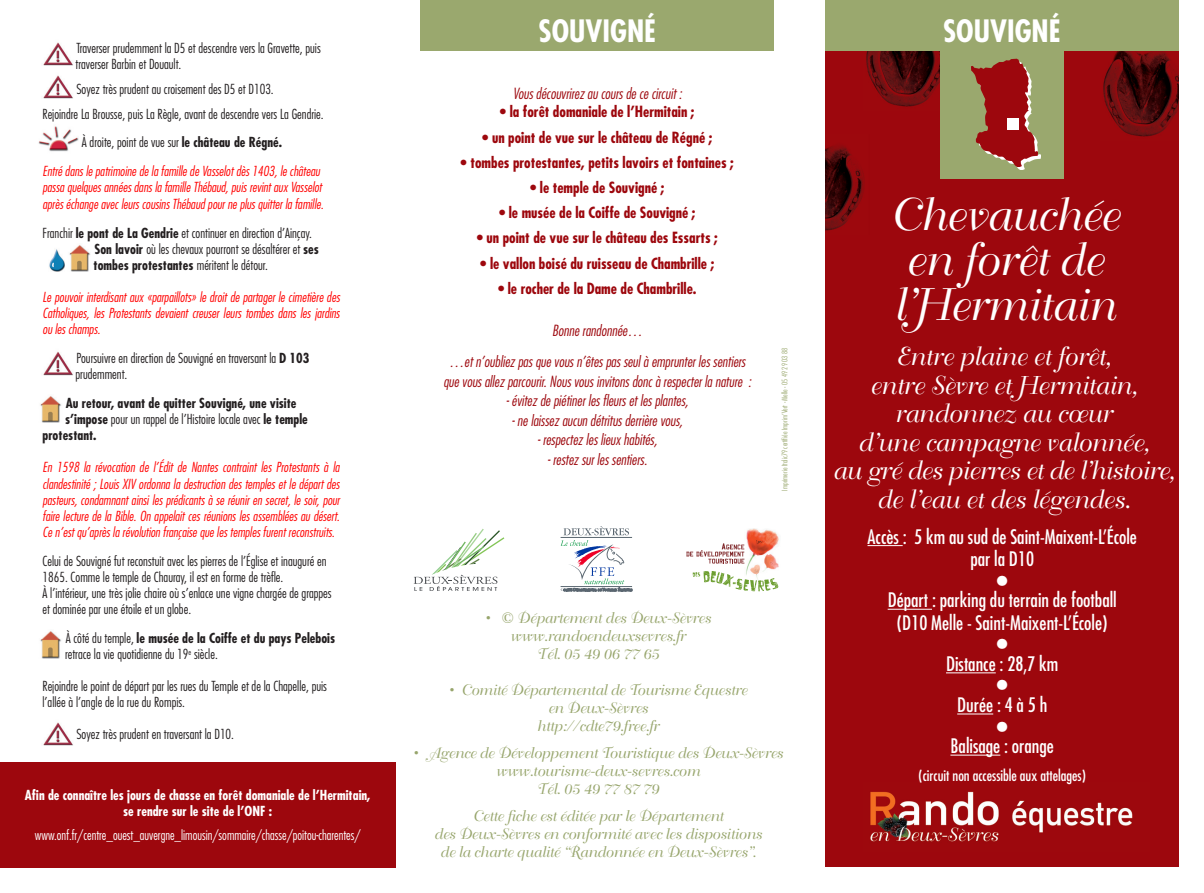
<style>
.page{position:relative;width:1204px;height:893px;background:#fff}
.page>*{position:absolute;margin:0;border:0;box-sizing:border-box;transform-origin:0 0}
.t1{font:45px/45px "Bellevue";color:#fff}
._01-Bled_réserve{font:700 condensed 30px "Futura";color:#fff}
.Normal_e{font:condensed 27px "Futura";color:#fff}
.t2{font:25.5px "Bellevue";color:#fff}
.Normal_e-2{font:condensed 19.5px "Futura";color:#fff}
.t3{font:15px/18px "Bellevue";color:#97a56c;text-align:center}
.Der-Futura_Cond_B_10{font:700 condensed 15px "Futura";color:#9d070d}
.Der-Et_n_oubliez_pas{font:italic 300 condensed 15px "Futura";color:#9d070d}
.Der-Vous_découvrirez{font:italic 300 condensed 15px "Futura";color:#9d070d}
.Normal_e-3{font:condensed 15px "Futura";color:#fff}
.t4{font:300 condensed 13.5px/16px "Futura";color:#231f20}
.t5{font:italic 300 condensed 13.5px/16.2px "Futura";color:#f00;text-align:justify}
.t6{font:700 condensed 13.5px "Futura";color:#fff}
.t7{font:300 condensed 13.5px "Futura";color:#fff}
.t8{font:700 condensed 13.5px "Futura";color:#231f20}
.Normal_e-4{font:300 condensed 7.5px "Futura";color:#9aa86e}
.s1{font-weight:700}
</style>
<div class="page">
<div style="left:0;top:762px;width:395px;height:105px;background:#9d070d"></div>
<div style="left:825px;top:51px;width:353px;height:816px;background:#9d070d"></div>
<img style="left:866px;top:51px;width:74px;height:56px">
<img style="left:825px;top:145px;width:39px;height:86px">
<img style="left:1103px;top:51px;width:75px;height:86px">
<div style="left:940px;top:0;width:123px;height:178px;background:#9aa86e"></div>
<div style="left:825px;top:0;width:353px;height:51px;background:#9aa86e"></div>
<div style="left:420px;top:0;width:353px;height:51px;background:#9aa86e"></div>
<img style="left:1017px;top:141px;width:23px;height:29px">
<img style="left:971px;top:58px;width:66px;height:109px">
<div style="left:1007px;top:118px;width:11px;height:12px;background:#fff"></div>
<img style="left:870px;top:791px;width:263px;height:51px">
<hr style="left:867px;top:545px;width:35px;height:1px;background:#fff">
<hr style="left:887px;top:609px;width:44px;height:1px;background:#fff">
<hr style="left:945px;top:672px;width:50px;height:1px;background:#fff">
<hr style="left:957px;top:713px;width:36px;height:1px;background:#fff">
<hr style="left:950px;top:755px;width:50px;height:1px;background:#fff">
<svg style="left:560px;top:526px;width:72px;height:65px"></svg>
<img style="left:744px;top:528px;width:35px;height:43px">
<svg style="left:692px;top:571px;width:86px;height:20px"></svg>
<svg style="left:686px;top:543px;width:58px;height:20px"></svg>
<svg style="left:413px;top:529px;width:91px;height:62px"></svg>
<img style="left:43px;top:42px;width:30px;height:57px">
<img style="left:38px;top:126px;width:40px;height:26px">
<img style="left:49px;top:249px;width:16px;height:23px">
<img style="left:69px;top:245px;width:21px;height:27px">
<img style="left:43px;top:351px;width:30px;height:25px">
<img style="left:40px;top:396px;width:21px;height:27px">
<img style="left:40px;top:631px;width:22px;height:27px">
<img style="left:43px;top:722px;width:30px;height:24px">
<p class="t4" style="left:76px;top:40px;width:247px">Traverser prudemment la D5 et descendre vers la Gravette, puis traverser Barbin et Douault.</p>
<p class="t4" style="left:76px;top:81px;width:199px">Soyez très prudent au croisement des D5 et D103.</p>
<p class="t4" style="left:43px;top:105px;width:283px">Rejoindre La Brousse, puis La Règle, avant de descendre vers La Gendrie.</p>
<p class="t4" style="left:82px;top:134px;width:202px">À droite, point de vue sur <span class="s1">le château de Régné.</span></p>
<p class="t5" style="left:43px;top:163px;width:282px;text-align:left">Entré dans le patrimoine de la famille de Vasselot dès 1403, le château passa quelques années dans la famille Thébaud, puis revint aux Vasselot après échange avec leurs cousins Thébaud pour ne plus quitter la famille.</p>
<p class="t4" style="left:43px;top:224px;width:271px">Franchir <span class="s1">le pont de La Gendrie</span> et continuer en direction d’Ainçay.</p>
<p class="t4" style="left:94px;top:241px;width:227px"><span class="s1">Son lavoir</span> où les chevaux pourront se désaltérer et <span class="s1">ses tombes protestantes</span> méritent le détour.</p>
<p class="t5" style="left:43px;top:289px;width:299px">Le pouvoir interdisant aux «parpaillots» le droit de partager le cimetière des Catholiques, les Protestants devaient creuser leurs tombes dans les jardins ou les champs.</p>
<p class="t4" style="left:76px;top:350px;width:235px">Poursuivre en direction de Souvigné en traversant la <span class="s1">D 103 </span>prudemment.</p>
<p class="t8" style="left:66px;top:395px;width:232px">Au retour, avant de quitter Souvigné, une visite</p>
<p class="t4" style="left:65px;top:411px;width:244px"><span class="s1">s’impose</span> pour un rappel de l’Histoire locale avec <span class="s1">le temple</span></p>
<p class="t8" style="left:43px;top:427px;width:55px">protestant.</p>
<p class="t5" style="left:43px;top:459px;width:299px">En 1598 la révocation de l’Édit de Nantes contraint les Protestants à la clandestinité ; Louis XIV ordonna la destruction des temples et le départ des pasteurs, condamnant ainsi les prédicants à se réunir en secret, le soir, pour faire lecture de la Bible. On appelait ces réunions les assemblées au désert.<br>Ce n’est qu’après la révolution française que les temples furent reconstruits.</p>
<p class="t4" style="left:43px;top:553px;width:285px">Celui de Souvigné fut reconstuit avec les pierres de l’Église et inauguré en<br>1865. Comme le temple de Chauray, il est en forme de trèfle.</p>
<p class="t4" style="left:43px;top:585px;width:290px">À l’intérieur, une très jolie chaire où s’enlace une vigne chargée de grappes et dominée par une étoile et un globe.</p>
<p class="t4" style="left:65px;top:630px;width:272px">À côté du temple, <span class="s1">le musée de la Coiffe et du pays Pelebois </span>retrace la vie quotidienne du 19<sup>e</sup> siècle.</p>
<p class="t4" style="left:43px;top:678px;width:286px">Rejoindre le point de départ par les rues du Temple et de la Chapelle, puis l’allée à l’angle de la rue du Rompis.</p>
<p class="t4" style="left:76px;top:726px;width:159px">Soyez très prudent en traversant la D10.</p>
<p class="t6" style="left:25px;top:786px;width:347px">Afin de connaître les jours de chasse en forêt domaniale de l’Hermitain,</p>
<p class="t6" style="left:123px;top:802px;width:150px">se rendre sur le site de l’ONF :</p>
<p class="t7" style="left:35px;top:827px;width:327px">www.onf.fr/centre_ouest_auvergne_limousin/sommaire/chasse/poitou-charentes/</p>
<p class="_01-Bled_réserve" style="left:538px;top:12px;width:119px">SOUVIGNÉ</p>
<p class="_01-Bled_réserve" style="left:943px;top:12px;width:119px">SOUVIGNÉ</p>
<p class="Der-Vous_découvrirez" style="left:512px;top:85px;width:171px">Vous découvrirez au cours de ce circuit :</p>
<p class="Der-Futura_Cond_B_10" style="left:500px;top:103px;width:196px">• la forêt domaniale de l’Hermitain ;</p>
<p class="Der-Futura_Cond_B_10" style="left:482px;top:128px;width:232px">• un point de vue sur le château de Régné ;</p>
<p class="Der-Futura_Cond_B_10" style="left:460px;top:153px;width:275px">• tombes protestantes, petits lavoirs et fontaines ;</p>
<p class="Der-Futura_Cond_B_10" style="left:530px;top:178px;width:136px">• le temple de Souvigné ;</p>
<p class="Der-Futura_Cond_B_10" style="left:499px;top:203px;width:198px">• le musée de la Coiffe de Souvigné ;</p>
<p class="Der-Futura_Cond_B_10" style="left:476px;top:229px;width:243px">• un point de vue sur le château des Essarts ;</p>
<p class="Der-Futura_Cond_B_10" style="left:480px;top:254px;width:235px">• le vallon boisé du ruisseau de Chambrille ;</p>
<p class="Der-Futura_Cond_B_10" style="left:498px;top:279px;width:200px">• le rocher de la Dame de Chambrille.</p>
<p class="Der-Vous_découvrirez" style="left:552px;top:321px;width:92px">Bonne randonnée…</p>
<p class="Der-Et_n_oubliez_pas" style="left:449px;top:353px;width:298px">…et n’oubliez pas que vous n’êtes pas seul à emprunter les sentiers</p>
<p class="Der-Et_n_oubliez_pas" style="left:443px;top:372px;width:309px">que vous allez parcourir. Nous vous invitons donc à respecter la nature :</p>
<p class="Der-Et_n_oubliez_pas" style="left:506px;top:392px;width:184px">- évitez de piétiner les fleurs et les plantes,</p>
<p class="Der-Et_n_oubliez_pas" style="left:512px;top:411px;width:172px">- ne laissez aucun détritus derrière vous,</p>
<p class="Der-Et_n_oubliez_pas" style="left:537px;top:431px;width:121px">- respectez les lieux habités,</p>
<p class="Der-Et_n_oubliez_pas" style="left:547px;top:450px;width:101px">- restez sur les sentiers.</p>
<p class="Normal_e-4" style="left:780px;top:491px;width:144px;rotate:-90deg">Imprimerie Italic79 certifiée Imprim’Vert - Melle - 05 49 29 03 88</p>
<p class="t3" style="left:484px;top:610px;width:227px">• © Département des Deux-Sèvres www.randoendeuxsevres.fr<br>Tél. 05 49 06 77 65</p>
<p class="t3" style="left:448px;top:682px;width:299px">• Comité Départemental de Tourisme Equestre en Deux-Sèvres<br>http://cdte79.free.fr</p>
<p class="t3" style="left:412px;top:745px;width:371px">• Agence de Développement Touristique des Deux-Sèvres www.tourisme-deux-sevres.com<br>Tél. 05 49 77 87 79</p>
<p class="t3" style="left:433px;top:808px;width:329px">Cette fiche est éditée par le Département<br>des Deux-Sèvres en conformité avec les dispositions de la charte qualité “Randonnée en Deux-Sèvres”.</p>
<p class="t1" style="left:887px;top:194px;width:230px">Chevauchée en forêt de l’Hermitain</p>
<p class="t2" style="left:895px;top:342px;width:215px">Entre plaine et forêt,</p>
<p class="t2" style="left:868px;top:371px;width:268px">entre Sèvre et Hermitain,</p>
<p class="t2" style="left:893px;top:399px;width:219px">randonnez au cœur</p>
<p class="t2" style="left:856px;top:428px;width:292px">d’une campagne valonnée,</p>
<p class="t2" style="left:831px;top:456px;width:343px">au gré des pierres et de l’histoire,</p>
<p class="t2" style="left:875px;top:485px;width:254px">de l’eau et des légendes.</p>
<p class="Normal_e-2" style="left:867px;top:525px;width:271px">Accès : 5 km au sud de Saint-Maixent-L’École</p>
<p class="Normal_e-2" style="left:970px;top:547px;width:65px">par la D10</p>
<p class="Normal_e" style="left:996px;top:564px;width:12px">•</p>
<p class="Normal_e-2" style="left:887px;top:588px;width:231px">Départ : parking du terrain de football</p>
<p class="Normal_e-2" style="left:896px;top:611px;width:212px">(D10 Melle - Saint-Maixent-L’École)</p>
<p class="Normal_e" style="left:996px;top:628px;width:12px">•</p>
<p class="Normal_e-2" style="left:945px;top:652px;width:114px">Distance : 28,7 km</p>
<p class="Normal_e" style="left:996px;top:669px;width:12px">•</p>
<p class="Normal_e-2" style="left:957px;top:693px;width:92px">Durée : 4 à 5 h</p>
<p class="Normal_e" style="left:996px;top:710px;width:12px">•</p>
<p class="Normal_e-2" style="left:950px;top:734px;width:105px">Balisage : orange</p>
<p class="Normal_e-3" style="left:918px;top:767px;width:169px">(circuit non accessible aux attelages)</p>
</div>
